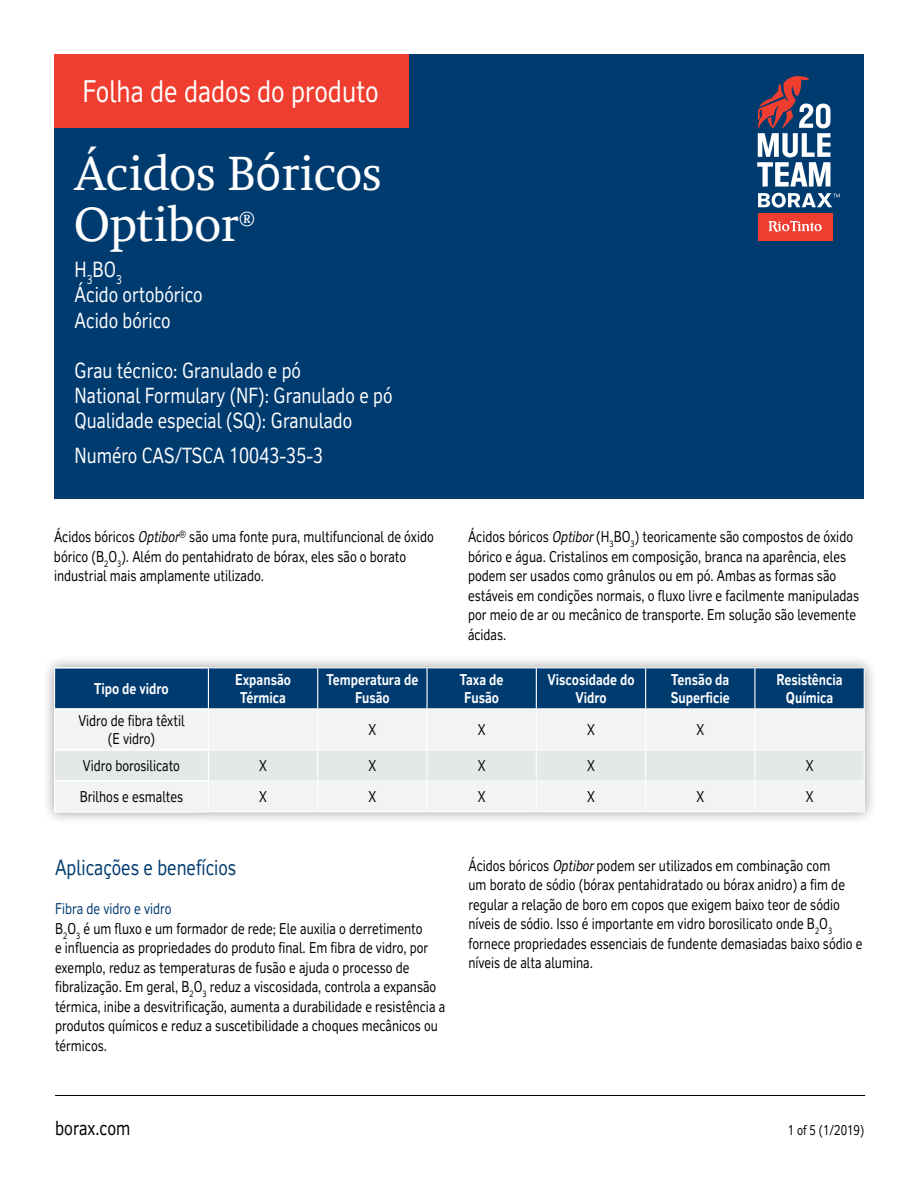
<style>
.page{position:relative;width:918px;height:1188px;background:#fff}
.page>*{position:absolute;margin:0;border:0;box-sizing:border-box;transform-origin:0 0}
.t1{font:49.5px/51px "RT Albanese";color:#fff}
.t2{font:30px "RT Vickerman";color:#fff;scale:.85 1}
.t3{font:21px/25.2px "RT Vickerman";color:#fff;scale:.85 1}
.t4{font:21px "RT Vickerman";color:#003b70;scale:.85 1}
.t5{font:21px "RT Albanese";color:#fff}
.t6{font:19.5px "RT Vickerman";color:#000;scale:.85 1}
.t7{font:15px/19.5px "RT Vickerman";color:#000;scale:.85 1}
.t8{font:700 15px/18px "RT Vickerman";color:#fff;text-align:center;scale:.85 1}
.t9{font:13.5px "RT Vickerman";color:#000;scale:.85 1}
.s1{font-family:"RT Vickerman"}
.s2{font-style:italic}
.s3{color:#003b70}
</style>
<div class="page">
<div style="left:54px;top:54px;width:810px;height:445px;background:#003b70"></div>
<hr style="left:55px;top:1095px;width:810px;height:1px;background:#000">
<div style="left:54px;top:54px;width:354px;height:73px;background:#ef3e2f"></div>
<div style="left:41px;top:654px;width:837px;height:171px;background:#000;opacity:.4"></div>
<div style="left:55px;top:668px;width:809px;height:40px;background:#003b70"></div>
<div style="left:55px;top:709px;width:809px;height:102px;background:#f1f3f4"></div>
<hr style="left:55px;top:780px;width:153px;height:2px;background:#fff">
<hr style="left:54px;top:811px;width:154px;height:2px;background:#fff">
<hr style="left:55px;top:749px;width:153px;height:2px;background:#fff">
<hr style="left:55px;top:708px;width:153px;height:2px;background:#fff">
<hr style="left:54px;top:667px;width:154px;height:2px;background:#fff">
<hr style="left:54px;top:669px;width:1px;height:40px;background:#fff">
<hr style="left:54px;top:709px;width:1px;height:41px;background:#fff">
<hr style="left:54px;top:750px;width:1px;height:31px;background:#fff">
<hr style="left:54px;top:781px;width:1px;height:30px;background:#fff">
<hr style="left:208px;top:667px;width:110px;height:1px;background:#fff">
<hr style="left:208px;top:668px;width:1px;height:40px;background:#fff">
<hr style="left:318px;top:667px;width:109px;height:1px;background:#fff">
<hr style="left:317px;top:668px;width:1px;height:40px;background:#fff">
<hr style="left:427px;top:667px;width:109px;height:1px;background:#fff">
<hr style="left:426px;top:668px;width:2px;height:40px;background:#fff">
<hr style="left:536px;top:667px;width:110px;height:1px;background:#fff">
<hr style="left:536px;top:668px;width:1px;height:40px;background:#fff">
<hr style="left:646px;top:667px;width:109px;height:1px;background:#fff">
<hr style="left:645px;top:668px;width:1px;height:40px;background:#fff">
<hr style="left:755px;top:667px;width:110px;height:1px;background:#fff">
<hr style="left:754px;top:668px;width:2px;height:40px;background:#fff">
<hr style="left:864px;top:668px;width:1px;height:40px;background:#fff">
<hr style="left:208px;top:708px;width:110px;height:1px;background:#fff">
<hr style="left:208px;top:709px;width:1px;height:40px;background:#fff">
<hr style="left:318px;top:708px;width:109px;height:1px;background:#fff">
<hr style="left:317px;top:709px;width:1px;height:40px;background:#fff">
<hr style="left:427px;top:708px;width:109px;height:1px;background:#fff">
<hr style="left:426px;top:709px;width:2px;height:40px;background:#fff">
<hr style="left:536px;top:708px;width:110px;height:1px;background:#fff">
<hr style="left:536px;top:709px;width:1px;height:40px;background:#fff">
<hr style="left:646px;top:708px;width:109px;height:1px;background:#fff">
<hr style="left:645px;top:709px;width:1px;height:40px;background:#fff">
<hr style="left:755px;top:708px;width:110px;height:1px;background:#fff">
<hr style="left:754px;top:709px;width:2px;height:40px;background:#fff">
<hr style="left:864px;top:709px;width:1px;height:40px;background:#fff">
<hr style="left:208px;top:749px;width:110px;height:2px;background:#fff">
<hr style="left:318px;top:749px;width:109px;height:2px;background:#fff">
<hr style="left:427px;top:749px;width:109px;height:2px;background:#fff">
<hr style="left:536px;top:749px;width:110px;height:2px;background:#fff">
<hr style="left:646px;top:749px;width:109px;height:2px;background:#fff">
<hr style="left:755px;top:749px;width:110px;height:2px;background:#fff">
<div style="left:55px;top:750px;width:810px;height:30px;background:#e5e8e8"></div>
<hr style="left:208px;top:781px;width:1px;height:30px;background:#fff">
<hr style="left:317px;top:781px;width:1px;height:30px;background:#fff">
<hr style="left:426px;top:781px;width:2px;height:30px;background:#fff">
<hr style="left:536px;top:781px;width:1px;height:30px;background:#fff">
<hr style="left:645px;top:781px;width:1px;height:30px;background:#fff">
<hr style="left:754px;top:781px;width:2px;height:30px;background:#fff">
<hr style="left:864px;top:781px;width:1px;height:30px;background:#fff">
<hr style="left:208px;top:780px;width:110px;height:1px;background:#fff">
<hr style="left:318px;top:780px;width:109px;height:1px;background:#fff">
<hr style="left:427px;top:780px;width:109px;height:1px;background:#fff">
<hr style="left:536px;top:780px;width:110px;height:1px;background:#fff">
<hr style="left:646px;top:780px;width:109px;height:1px;background:#fff">
<hr style="left:755px;top:780px;width:110px;height:1px;background:#fff">
<hr style="left:208px;top:811px;width:110px;height:1px;background:#fff">
<hr style="left:318px;top:811px;width:109px;height:1px;background:#fff">
<hr style="left:427px;top:811px;width:109px;height:1px;background:#fff">
<hr style="left:536px;top:811px;width:110px;height:1px;background:#fff">
<hr style="left:646px;top:811px;width:109px;height:1px;background:#fff">
<hr style="left:755px;top:811px;width:110px;height:1px;background:#fff">
<svg style="left:757px;top:76px;width:73px;height:111px"></svg>
<svg style="left:758px;top:193px;width:82px;height:15px"></svg>
<div style="left:758px;top:213px;width:75px;height:27px;background:#ef3e2f"></div>
<svg style="left:769px;top:221px;width:53px;height:11px"></svg>
<h2 class="t2" style="left:82px;top:73px;width:350px">Folha de dados do produto</h2>
<h1 class="t1" style="left:75px;top:147px;width:309px">Ácidos B<span class="s1">ó</span>ricos<br>Optibor</h1>
<h3 class="t5" style="left:239px;top:207px;width:18px">®</h3>
<h3 class="t3" style="left:75px;top:257px;width:152px">H<sub>3</sub>BO<sub>3<br></sub>Ácido ortobórico<br>Acido bórico</h3>
<h3 class="t3" style="left:75px;top:358px;width:376px">Grau técnico: Granulado e pó<br>National Formulary (NF): Granulado e pó<br>Qualidade especial (SQ): Granulado</h3>
<h3 class="t3" style="left:75px;top:442px;width:294px">Numéro CAS/TSCA 10043-35-3</h3>
<p class="t7" style="left:54px;top:527px;width:448px">Ácidos bóricos <span class="s2">Optibor</span><sup>®</sup> são uma fonte pura, multifuncional de óxido bórico (B<sub>2</sub>O<sub>3</sub>). Além do pentahidrato de bórax, eles são o borato industrial mais amplamente utilizado.</p>
<p class="t7" style="left:468px;top:527px;width:462px">Ácidos bóricos <span class="s2">Optibor</span> (H<sub>3</sub>BO<sub>3</sub>) teoricamente são compostos de óxido bórico e água. Cristalinos em composição, branca na aparência, eles podem ser usados como grânulos ou em pó. Ambas as formas são estáveis em condições normais, o fluxo livre e facilmente manipuladas por meio de ar ou mecânico de transporte. Em solução são levemente ácidas.</p>
<p class="t8" style="left:94px;top:679px;width:89px">Tipo de vidro</p>
<p class="t8" style="left:235px;top:670px;width:67px">Expansão<br>Térmica</p>
<p class="t8" style="left:326px;top:670px;width:110px">Temperatura de<br>Fusão</p>
<p class="t8" style="left:460px;top:670px;width:53px">Taxa de<br>Fusão</p>
<p class="t8" style="left:547px;top:670px;width:104px">Viscosidade do<br>Vidro</p>
<p class="t8" style="left:671px;top:670px;width:71px;text-align:left">Tensão da<br>Superficie</p>
<p class="t8" style="left:776px;top:670px;width:79px">Resistência<br>Química</p>
<p class="t7" style="left:78px;top:711px;width:126px;line-height:18px;text-align:center">Vidro de fibra têxtil (E vidro)</p>
<p class="t7" style="left:368px;top:720px;width:11px">X</p>
<p class="t7" style="left:478px;top:720px;width:11px">X</p>
<p class="t7" style="left:587px;top:720px;width:11px">X</p>
<p class="t7" style="left:696px;top:720px;width:11px">X</p>
<p class="t7" style="left:83px;top:756px;width:116px">Vidro borosilicato</p>
<p class="t7" style="left:259px;top:756px;width:11px">X</p>
<p class="t7" style="left:369px;top:756px;width:11px">X</p>
<p class="t7" style="left:478px;top:756px;width:11px">X</p>
<p class="t7" style="left:587px;top:756px;width:11px">X</p>
<p class="t7" style="left:806px;top:756px;width:11px">X</p>
<p class="t7" style="left:80px;top:787px;width:123px">Brilhos e esmaltes</p>
<p class="t7" style="left:259px;top:787px;width:11px">X</p>
<p class="t7" style="left:369px;top:787px;width:11px">X</p>
<p class="t7" style="left:478px;top:787px;width:11px">X</p>
<p class="t7" style="left:587px;top:787px;width:11px">X</p>
<p class="t7" style="left:696px;top:787px;width:11px">X</p>
<p class="t7" style="left:806px;top:787px;width:11px">X</p>
<h3 class="t4" style="left:55px;top:855px;width:215px">Aplicações e benefícios</h3>
<p class="t7" style="left:55px;top:899px;width:461px"><span class="s3">Fibra de vidro e vidro<br></span>B<sub>2</sub>O<sub>3</sub> é um fluxo e um formador de rede; Ele auxilia o derretimento<br>e influencia as propriedades do produto final. Em fibra de vidro, por exemplo, reduz as temperaturas de fusão e ajuda o processo de fibralização. Em geral, B<sub>2</sub>O<sub>3</sub> reduz a viscosidada, controla a expansão térmica, inibe a desvitrificação, aumenta a durabilidade e resistência a produtos químicos e reduz a suscetibilidade a choques mecânicos ou térmicos.</p>
<p class="t7" style="left:468px;top:856px;width:465px">Ácidos bóricos <span class="s2">Optibor</span> podem ser utilizados em combinação com<br>um borato de sódio (bórax pentahidratado ou bórax anidro) a fim de regular a relação de boro em copos que exigem baixo teor de sódio níveis de sódio. Isso é importante em vidro borosilicato onde B<sub>2</sub>O<sub>3 </sub>fornece propriedades essenciais de fundente demasiadas baixo sódio e níveis de alta alumina.</p>
<h3 class="t6" style="left:55px;top:1116px;width:90px">borax.com</h3>
<p class="t9" style="left:788px;top:1122px;width:91px">1 of 5 (1/2019)</p>
</div>
